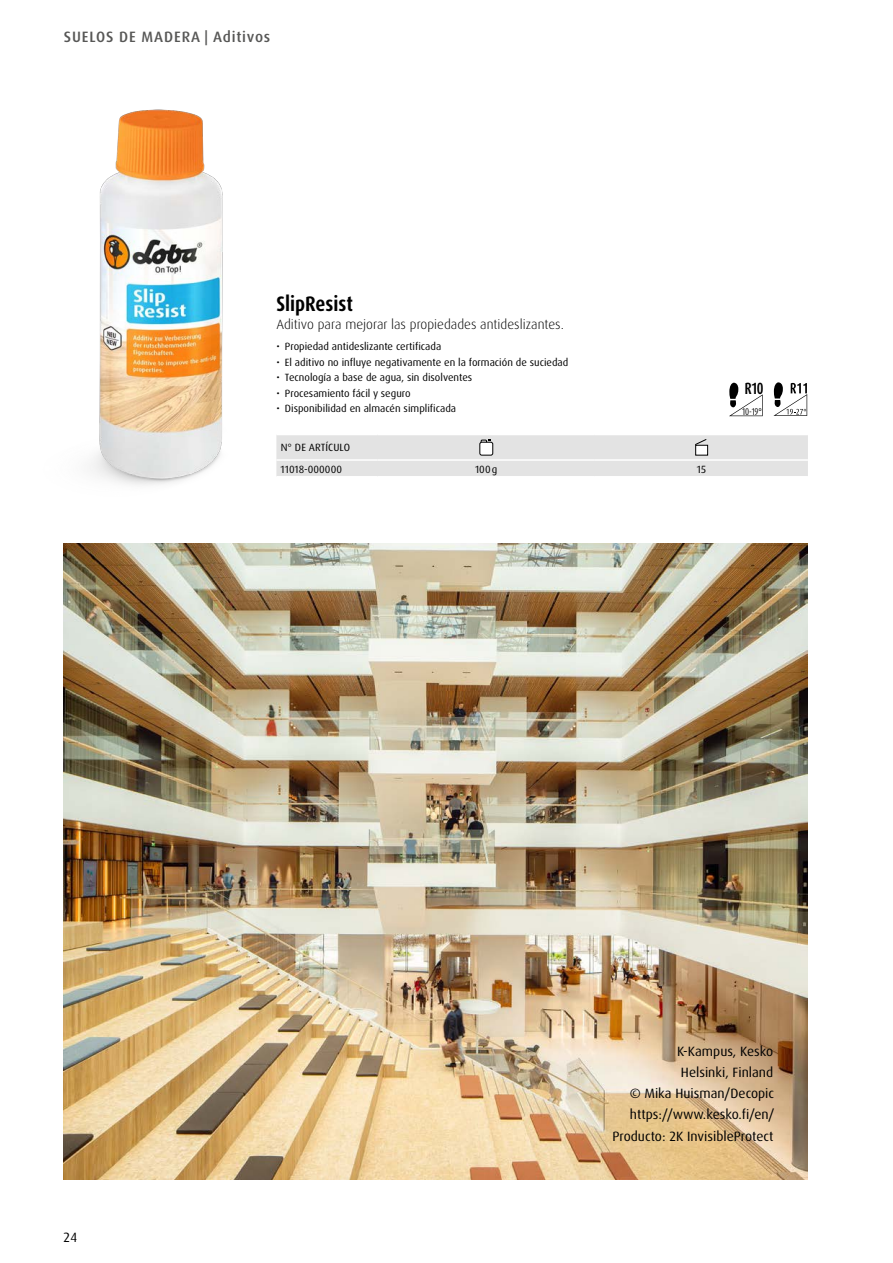
<style>
.page{position:relative;width:893px;height:1263px;background:#fff}
.page>*{position:absolute;margin:0;border:0;box-sizing:border-box;transform-origin:0 0}
.t1{font:700 condensed 21px "Dax Pro";color:#000}
.t2{font:500 15px "Dax Pro";letter-spacing:.06em;color:#575756}
.t3{font:13.5px/21.3px "Dax Pro";color:#000;text-align:right}
.t4{font:300 13.5px "Dax Pro";color:#000}
.t5{font:700 13.35px "Dax Compact OT";color:#000}
.t6{font:10.5px/21.1px "Dax Pro";color:#000}
.t7{font:8.1px "Dax Compact OT";color:#000}
</style>
<div class="page">
<img style="left:64px;top:543px;width:744px;height:637px">
<img style="left:90px;top:109px;width:133px;height:376px">
<div style="left:276px;top:435px;width:532px;height:41px;background:#e3e3e3"></div>
<svg style="left:773px;top:382px;width:34px;height:34px"></svg>
<svg style="left:729px;top:383px;width:34px;height:33px"></svg>
<h2 class="t2" style="left:64px;top:27px;width:208px">SUELOS DE MADERA | Aditivos</h2>
<h1 class="t1" style="left:276px;top:291px;width:78px">SlipResist</h1>
<p class="t4" style="left:276px;top:316px;width:289px">Aditivo para mejorar las propiedades antideslizantes.</p>
<p class="t6" style="left:276px;top:336px;width:166px">• Propiedad antideslizante certificada</p>
<p class="t6" style="left:276px;top:351px;width:293px">• El aditivo no influye negativamente en la formación de suciedad</p>
<p class="t6" style="left:276px;top:367px;width:197px">• Tecnología a base de agua, sin disolventes</p>
<p class="t6" style="left:276px;top:383px;width:136px">• Procesamiento fácil y seguro</p>
<p class="t6" style="left:276px;top:398px;width:181px">• Disponibilidad en almacén simplificada</p>
<p class="t6" style="left:281px;top:437px;width:71px">N° DE ARTÍCULO<br>11018-000000</p>
<p class="t6" style="left:475px;top:458px;width:24px">100g</p>
<p class="t6" style="left:697px;top:458px;width:11px">15</p>
<p class="t5" style="left:745px;top:379px;width:20px">R10</p>
<p class="t7" style="left:742px;top:406px;width:21px">10-19°</p>
<p class="t3" style="left:64px;top:1226px;width:15px">24</p>
<p class="t3" style="left:612px;top:1040px;width:164px">K-Kampus, Kesko<br>Helsinki, Finland<br>© Mika Huisman/Decopic https://www.kesko.fi/en/<br>Producto: 2K InvisibleProtect</p>
</div>
